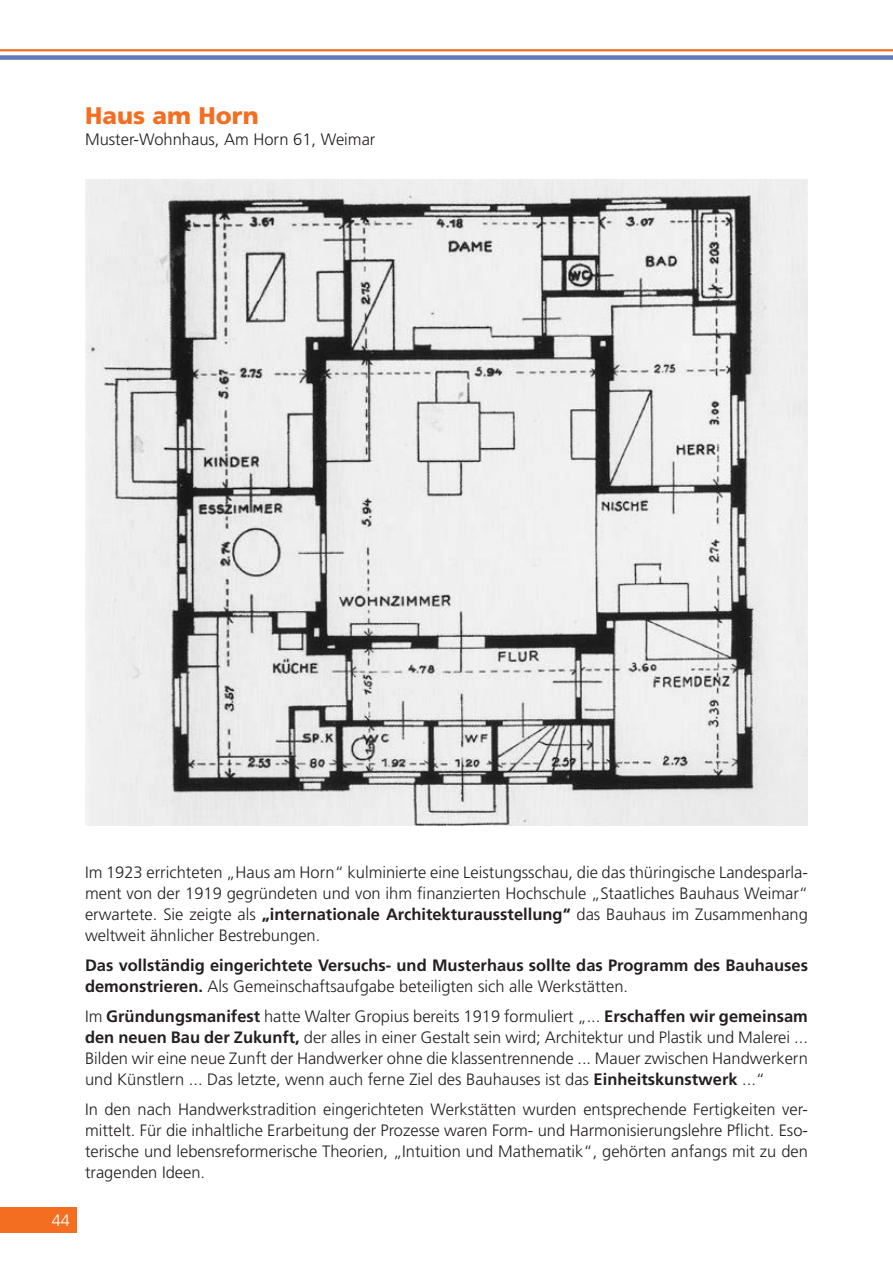
<style>
.page{position:relative;width:893px;height:1263px;background:#fff}
.page>*{position:absolute;margin:0;border:0;box-sizing:border-box;transform-origin:0 0}
.t1{font:900 24px "Frutiger LT Std";color:#f36e21}
.t2{font:300 16.5px/21.1px "Frutiger LT Std";color:#231f20;text-align:justify}
.t3{font:700 16.5px/21.1px "Frutiger LT Std";color:#231f20}
.t4{font:300 16.5px "Frutiger LT Std";color:#fff}
.s1{font-weight:700}
.s2{font-weight:300}
</style>
<div class="page">
<hr style="left:0;top:49px;width:893px;height:2px;background:#f36e21">
<div style="left:0;top:55px;width:893px;height:5px;background:#5d7abd"></div>
<div style="left:0;top:1208px;width:77px;height:25px;background:#f36e21"></div>
<img style="left:85px;top:180px;width:723px;height:646px">
<h1 class="t1" style="left:85px;top:101px;width:175px">Haus am Horn</h1>
<p class="t2" style="left:85px;top:129px;width:292px">Muster-Wohnhaus, Am Horn 61, Weimar</p>
<p class="t4" style="left:52px;top:1211px;width:20px">44</p>
<p class="t2" style="left:85px;top:862px;width:724px">Im 1923 errichteten „Haus am Horn“ kulminierte eine Leistungsschau, die das thüringische Landesparla&shy;ment von der 1919 gegründeten und von ihm finanzierten Hochschule „Staatliches Bauhaus Weimar“ erwartete. Sie zeigte als <span class="s1">„internationale Architekturausstellung“</span> das Bauhaus im Zusammenhang weltweit ähnlicher Bestrebungen.</p>
<p class="t3" style="left:85px;top:955px;width:724px">Das vollständig eingerichtete Versuchs- und Musterhaus sollte das Programm des Bauhauses demonstrieren. <span class="s2">Als Gemeinschaftsaufgabe beteiligten sich alle Werkstätten.</span></p>
<p class="t2" style="left:85px;top:1006px;width:724px">Im <span class="s1">Gründungsmanifest</span> hatte Walter Gropius bereits 1919 formuliert „... <span class="s1">Erschaffen wir gemeinsam den neuen Bau der Zukunft,</span> der alles in einer Gestalt sein wird; Architektur und Plastik und Malerei ...<br>Bilden wir eine neue Zunft der Handwerker ohne die klassentrennende ... Mauer zwischen Handwerkern und Künstlern ... Das letzte, wenn auch ferne Ziel des Bauhauses ist das <span class="s1">Einheitskunstwerk</span> ...“</p>
<p class="t2" style="left:85px;top:1098px;width:724px">In den nach Handwerkstradition eingerichteten Werkstätten wurden entsprechende Fertigkeiten ver&shy;mittelt. Für die inhaltliche Erarbeitung der Prozesse waren Form- und Harmonisierungslehre Pflicht. Eso&shy;terische und lebensreformerische Theorien, „Intuition und Mathematik“, gehörten anfangs mit zu den tragenden Ideen.</p>
</div>
